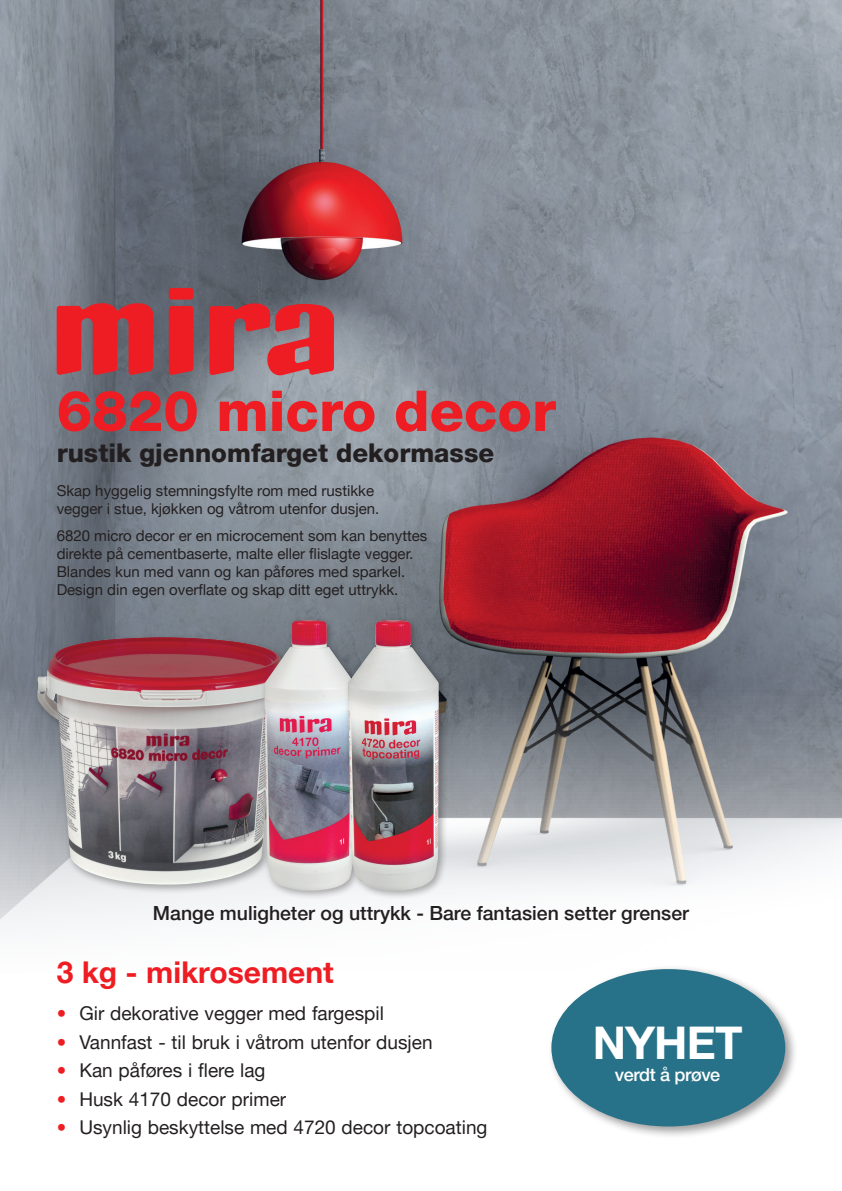
<style>
.page{position:relative;width:842px;height:1191px;background:#fff}
.page>*{position:absolute;margin:0;border:0;box-sizing:border-box;transform-origin:0 0}
.t1{font:800 56.4px "Helvetica Neue LT Pro";color:#ee1d23}
.t2{font:700 45px "Helvetica Neue LT Pro";letter-spacing:-.02em;color:#fff}
.t3{font:700 30px "Helvetica Neue LT Pro";color:#ee1d23}
.t4{font:800 25.8px "Helvetica Neue LT Pro";color:#231f20}
.t5{font:500 19.5px "Helvetica Neue LT Pro";color:#231f20}
.BRØD_side_1{font:19px "Helvetica Neue LT Pro";color:#231f20}
.t6{font:500 18px "Helvetica Neue LT Pro";letter-spacing:-.02em;color:#fff}
.t7{font:15px/18px "Helvetica Neue LT Pro";color:#231f20}
.s1{color:#ee1d23}
</style>
<div class="page">
<img style="left:0;top:0;width:842px;height:925px">
<div style="left:169px;top:306px;width:24px;height:69px;background:#ee1d23"></div>
<div style="left:169px;top:288px;width:24px;height:12px;background:#ee1d23;border-radius:3px"></div>
<svg style="left:57px;top:302px;width:97px;height:73px"></svg>
<svg style="left:209px;top:302px;width:125px;height:73px"></svg>
<div style="left:33px;top:634px;width:270px;height:261px;background:#231f20;opacity:.35"></div>
<img style="left:37px;top:637px;width:223px;height:248px">
<div style="left:260px;top:615px;width:104px;height:284px;background:#231f20;opacity:.35"></div>
<img style="left:264px;top:620px;width:79px;height:270px">
<div style="left:343px;top:615px;width:105px;height:284px;background:#231f20;opacity:.35"></div>
<img style="left:348px;top:620px;width:91px;height:270px">
<div style="left:547px;top:965px;width:251px;height:174px;background:#231f20;opacity:.44"></div>
<div style="left:551px;top:969px;width:234px;height:157px;background:#287289;border-radius:50%"></div>
<p class="t1" style="left:57px;top:377px;width:501px">6820 micro decor</p>
<p class="t4" style="left:57px;top:437px;width:439px">rustik gjennomfarget dekormasse</p>
<p class="t7" style="left:57px;top:481px;width:319px">Skap hyggelig stemningsfylte rom med rustikke</p>
<p class="t7" style="left:57px;top:499px;width:324px">vegger i stue, kjøkken og våtrom utenfor dusjen.</p>
<p class="t7" style="left:57px;top:526px;width:372px">6820 micro decor er en microcement som kan benyttes direkte på cementbaserte, malte eller flislagte vegger.<br>Blandes kun med vann og kan påføres med sparkel.<br>Design din egen overflate og skap ditt eget uttrykk.</p>
<p class="t5" style="left:153px;top:901px;width:538px">Mange muligheter og uttrykk - Bare fantasien setter grenser</p>
<p class="t3" style="left:57px;top:953px;width:279px">3 kg - mikrosement</p>
<p class="BRØD_side_1" style="left:57px;top:1001px;width:329px"><span class="s1">•</span> Gir dekorative vegger med fargespil</p>
<p class="BRØD_side_1" style="left:57px;top:1030px;width:377px"><span class="s1">•</span> Vannfast - til bruk i våtrom utenfor dusjen</p>
<p class="BRØD_side_1" style="left:57px;top:1058px;width:210px"><span class="s1">•</span> Kan påføres i flere lag</p>
<p class="BRØD_side_1" style="left:57px;top:1087px;width:231px"><span class="s1">•</span> Husk 4170 decor primer</p>
<p class="BRØD_side_1" style="left:57px;top:1115px;width:432px"><span class="s1">•</span> Usynlig beskyttelse med 4720 decor topcoating</p>
<p class="t2" style="left:593px;top:1015px;width:151px">NYHET</p>
<p class="t6" style="left:615px;top:1064px;width:107px">verdt å prøve</p>
</div>
